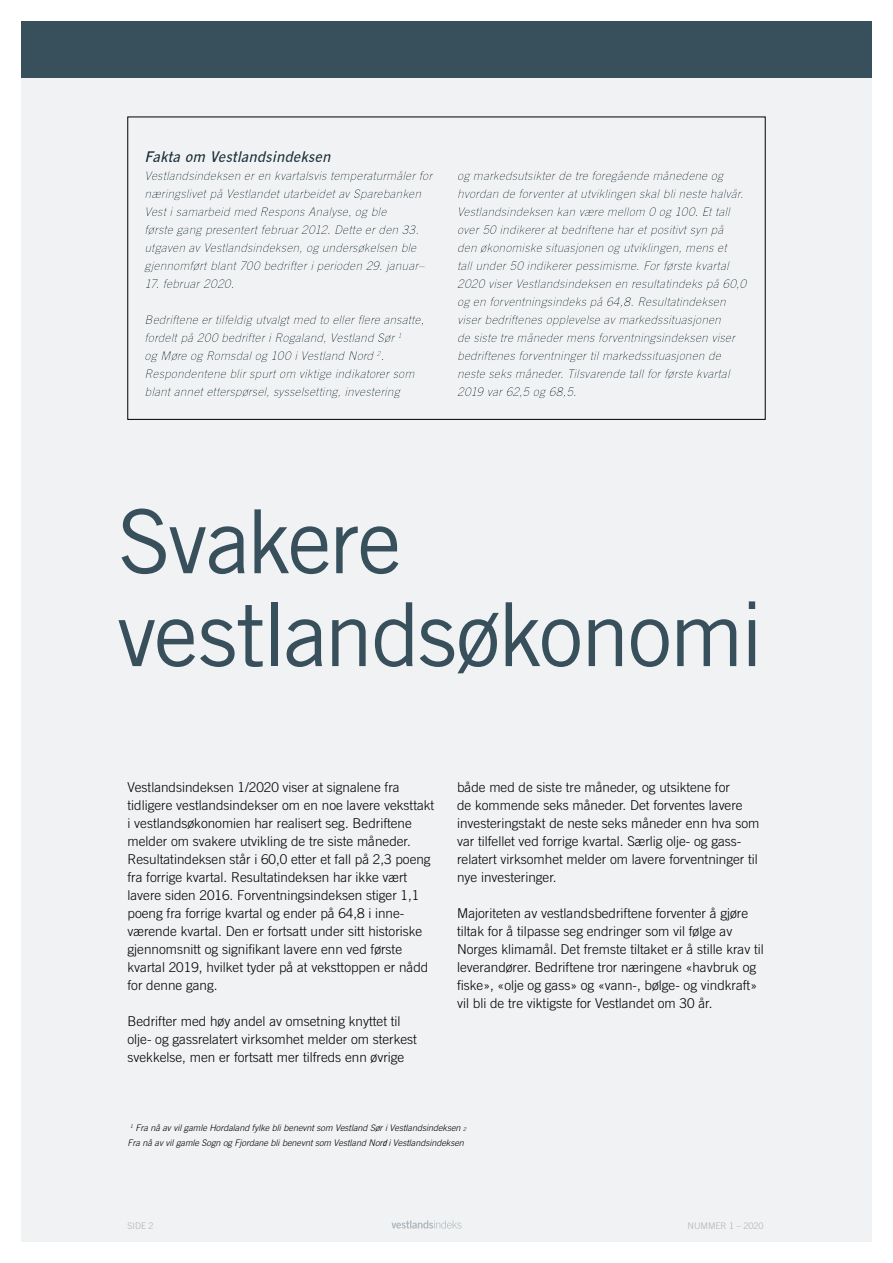
<style>
.page{position:relative;width:893px;height:1263px;background:#fff}
.page>*{position:absolute;margin:0;border:0;box-sizing:border-box;transform-origin:0 0}
.t1{font:88.35px/92.8px "Trade Gothic";letter-spacing:-.025em;color:#384f5c}
.t2{font:italic 15px "Trade Gothic Bold Two";color:#384f5c}
.t3{font:300 13.5px/18px "Trade Gothic";color:#000}
.t4{font:italic 300 12px/18px "Trade Gothic";letter-spacing:.005em;color:#384f5c}
.t5{font:italic 300 9px/15px "Trade Gothic";color:#000}
.t6{font:300 9px "Trade Gothic";color:#b3b2b2}
.s1{font-size:5.25px}
.s2{font-family:"Trade Gothic Next LT Pro";font-weight:400;font-stretch:condensed}
</style>
<div class="page">
<div style="left:21px;top:21px;width:851px;height:1221px;background:#f0f2f3"></div>
<div style="left:10px;top:12px;width:876px;height:68px;background:#000;opacity:.25"></div>
<div style="left:21px;top:21px;width:851px;height:56px;background:#384f5c"></div>
<div style="left:132px;top:128px;width:318px;height:273px;background:#000;opacity:.25"></div>
<div style="left:444px;top:148px;width:318px;height:253px;background:#000;opacity:.25"></div>
<svg style="left:391px;top:1220px;width:70px;height:8px"></svg>
<p class="t2" style="left:145px;top:147px;width:187px">Fakta om Vestlandsindeksen</p>
<p class="t4" style="left:145px;top:167px;width:289px">Vestlandsindeksen er en kvartalsvis temperaturmåler for næringslivet på Vestlandet utarbeidet av Sparebanken Vest i samarbeid med Respons Analyse, og ble<br>første gang presentert februar 2012. Dette er den 33. utgaven av Vestlandsindeksen, og undersøkelsen ble gjennomført blant 700 bedrifter i perioden 29. januar–</p>
<p class="t4" style="left:145px;top:275px;width:91px">17. februar 2020.</p>
<p class="t4" style="left:145px;top:311px;width:281px">Bedriftene er tilfeldig utvalgt med to eller flere ansatte, fordelt på 200 bedrifter i Rogaland, Vestland Sør <sup>1<br></sup>og Møre og Romsdal og 100 i Vestland Nord <sup>2</sup>.<br>Respondentene blir spurt om viktige indikatorer som blant annet etterspørsel, sysselsetting, investering</p>
<p class="t4" style="left:457px;top:167px;width:291px">og markedsutsikter de tre foregående månedene og hvordan de forventer at utviklingen skal bli neste halvår.<br>Vestlandsindeksen kan være mellom 0 og 100. Et tall over 50 indikerer at bedriftene har et positivt syn på<br>den økonomiske situasjonen og utviklingen, mens et<br>tall under 50 indikerer pessimisme. For første kvartal 2020 viser Vestlandsindeksen en resultatindeks på 60,0 og en forventningsindeks på 64,8. Resultatindeksen viser bedriftenes opplevelse av markedssituasjonen<br>de siste tre måneder mens forventningsindeksen viser bedriftenes forventninger til markedssituasjonen de neste seks måneder. Tilsvarende tall for første kvartal 2019 var 62,5 og 68,5.</p>
<h1 class="t1" style="left:117px;top:494px;width:649px">Svakere vestlandsøkonomi</h1>
<p class="t3" style="left:128px;top:778px;width:308px">Vestlandsindeksen 1/2020 viser at signalene fra tidligere vestlandsindekser om en noe lavere veksttakt i vestlandsøkonomien har realisert seg. Bedriftene melder om svakere utvikling de tre siste måneder.<br>Resultatindeksen står i 60,0 etter et fall på 2,3 poeng fra forrige kvartal. Resultatindeksen har ikke vært lavere siden 2016. Forventningsindeksen stiger 1,1 poeng fra forrige kvartal og ender på 64,8 i inne&shy;værende kvartal. Den er fortsatt under sitt historiske gjennomsnitt og signifikant lavere enn ved første kvartal 2019, hvilket tyder på at veksttoppen er nådd for denne gang.</p>
<p class="t3" style="left:128px;top:1012px;width:291px">Bedrifter med høy andel av omsetning knyttet til olje- og gassrelatert virksomhet melder om sterkest svekkelse, men er fortsatt mer tilfreds enn øvrige</p>
<p class="t3" style="left:457px;top:778px;width:304px">både med de siste tre måneder, og utsiktene for<br>de kommende seks måneder. Det forventes lavere investeringstakt de neste seks måneder enn hva som var tilfellet ved forrige kvartal. Særlig olje- og gass&shy;relatert virksomhet melder om lavere forventninger til nye investeringer.</p>
<p class="t3" style="left:457px;top:904px;width:308px">Majoriteten av vestlandsbedriftene forventer å gjøre tiltak for å tilpasse seg endringer som vil følge av Norges klimamål. Det fremste tiltaket er å stille krav til leverandører. Bedriftene tror næringene «havbruk og fiske», «olje og gass» og «vann-, bølge- og vindkraft» vil bli de tre viktigste for Vestlandet om 30 år.</p>
<p class="t5" style="left:128px;top:1120px;width:340px"><sup>1</sup> Fra nå av vil gamle Hordaland fylke bli benevnt som Vestland Sør i Vestlandsindeksen <span class="s1">2<br></span>Fra nå av vil gamle Sogn og Fjordane bli benevnt som Vestland Nor<span class="s2">d</span>i Vestlandsindeksen</p>
<p class="t6" style="left:128px;top:1220px;width:28px">SIDE 2</p>
<p class="t6" style="left:688px;top:1220px;width:78px">NUMMER 1 – 2020</p>
</div>
